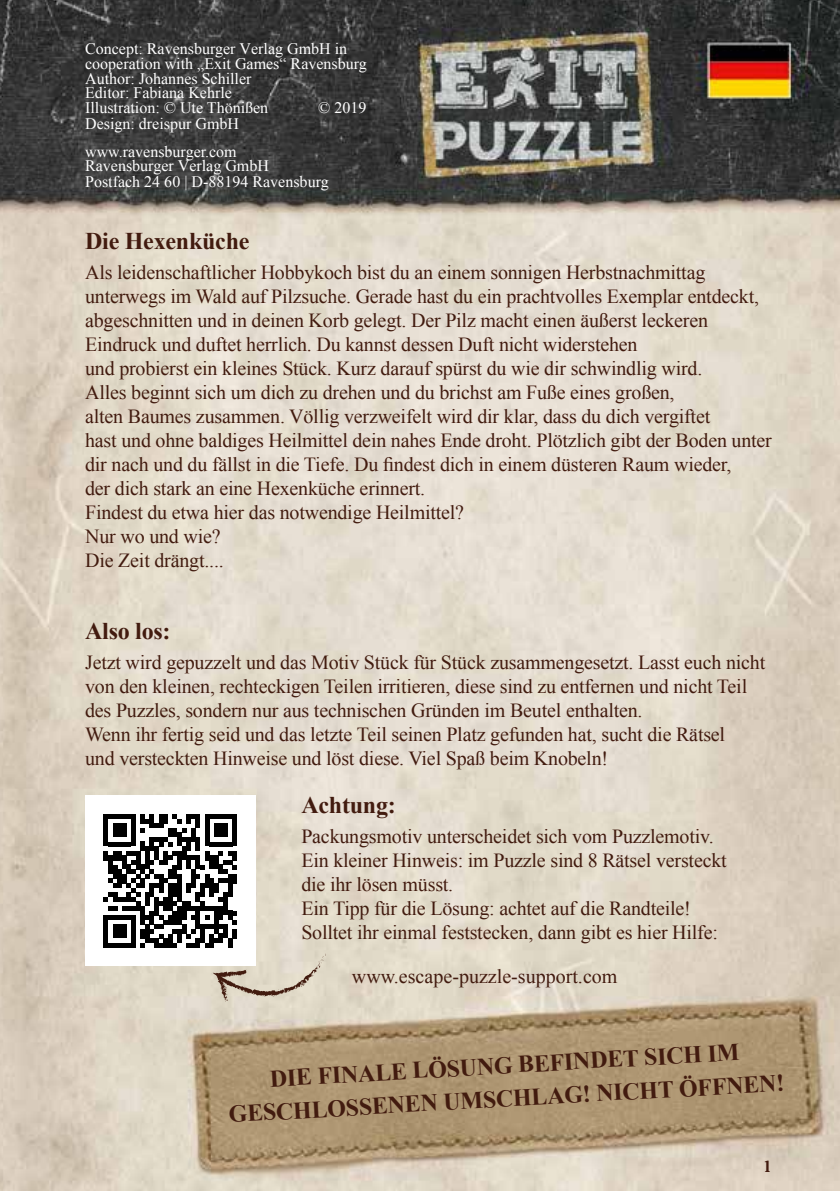
<style>
.page{position:relative;width:840px;height:1191px;background:#fff}
.page>*{position:absolute;margin:0;border:0;box-sizing:border-box;transform-origin:0 0}
.t1{font:700 24px/33.2px "Times New Roman";letter-spacing:-.01em;color:#421b0f;text-align:center}
.t2{font:20px/24px "Times New Roman";letter-spacing:-.01em;color:#421b0f}
.t3{font:16px/14.8px "Times New Roman";color:#fff}
.t4{font:700 condensed 16px "Cheltenham";color:#421b0f}
</style>
<div class="page">
<img style="left:0;top:0;width:839px;height:1191px">
<svg style="left:212px;top:953px;width:114px;height:49px;background:#cfc4b4"></svg>
<div style="left:85px;top:796px;width:170px;height:170px;background:#fff"></div>
<svg style="left:103px;top:814px;width:134px;height:133px"></svg>
<div style="left:232px;top:929px;width:5px;height:9px;background:#000"></div>
<p class="t3" style="left:85px;top:41px;width:283px">Concept: Ravensburger Verlag GmbH in cooperation with „Exit Games“ Ravensburg<br>Author: Johannes Schiller<br>Editor: Fabiana Kehrle<br>Illustration: © Ute Thönißen<br>Design: dreispur GmbH</p>
<p class="t3" style="left:85px;top:143px;width:245px">www.ravensburger.com<br>Ravensburger Verlag GmbH<br>Postfach 24 60 | D-88194 Ravensburg</p>
<p class="t3" style="left:318px;top:100px;width:50px">© 2019</p>
<p class="t1" style="left:85px;top:224px;width:166px">Die Hexenküche</p>
<p class="t2" style="left:85px;top:260px;width:688px">Als leidenschaftlicher Hobbykoch bist du an einem sonnigen Herbstnachmittag unterwegs im Wald auf Pilzsuche. Gerade hast du ein prachtvolles Exemplar entdeckt, abgeschnitten und in deinen Korb gelegt. Der Pilz macht einen äußerst leckeren Eindruck und duftet herrlich. Du kannst dessen Duft nicht widerstehen<br>und probierst ein kleines Stück. Kurz darauf spürst du wie dir schwindlig wird.<br>Alles beginnt sich um dich zu drehen und du brichst am Fuße eines großen,<br>alten Baumes zusammen. Völlig verzweifelt wird dir klar, dass du dich vergiftet<br>hast und ohne baldiges Heilmittel dein nahes Ende droht. Plötzlich gibt der Boden unter dir nach und du fällst in die Tiefe. Du findest dich in einem düsteren Raum wieder,<br>der dich stark an eine Hexenküche erinnert.<br>Findest du etwa hier das notwendige Heilmittel?<br>Nur wo und wie?<br>Die Zeit drängt....</p>
<p class="t1" style="left:85px;top:614px;width:87px">Also los:</p>
<p class="t2" style="left:85px;top:650px;width:681px">Jetzt wird gepuzzelt und das Motiv Stück für Stück zusammengesetzt. Lasst euch nicht von den kleinen, rechteckigen Teilen irritieren, diese sind zu entfernen und nicht Teil des Puzzles, sondern nur aus technischen Gründen im Beutel enthalten.<br>Wenn ihr fertig seid und das letzte Teil seinen Platz gefunden hat, sucht die Rätsel<br>und versteckten Hinweise und löst diese. Viel Spaß beim Knobeln!</p>
<p class="t1" style="left:301px;top:788px;width:96px">Achtung:</p>
<p class="t2" style="left:301px;top:824px;width:426px">Packungsmotiv unterscheidet sich vom Puzzlemotiv.<br>Ein kleiner Hinweis: im Puzzle sind 8 Rätsel versteckt die ihr lösen müsst.<br>Ein Tipp für die Lösung: achtet auf die Randteile!<br>Solltet ihr einmal feststecken, dann gibt es hier Hilfe:</p>
<p class="t2" style="left:351px;top:963px;width:267px">www.escape-puzzle-support.com</p>
<p class="t1" style="left:226px;top:1062px;width:557px;rotate:-3deg">DIE FINALE LÖSUNG BEFINDET SICH IM<br>GESCHLOSSENEN UMSCHLAG! NICHT ÖFFNEN!</p>
<p class="t4" style="left:763px;top:1157px;width:9px">1</p>
</div>
